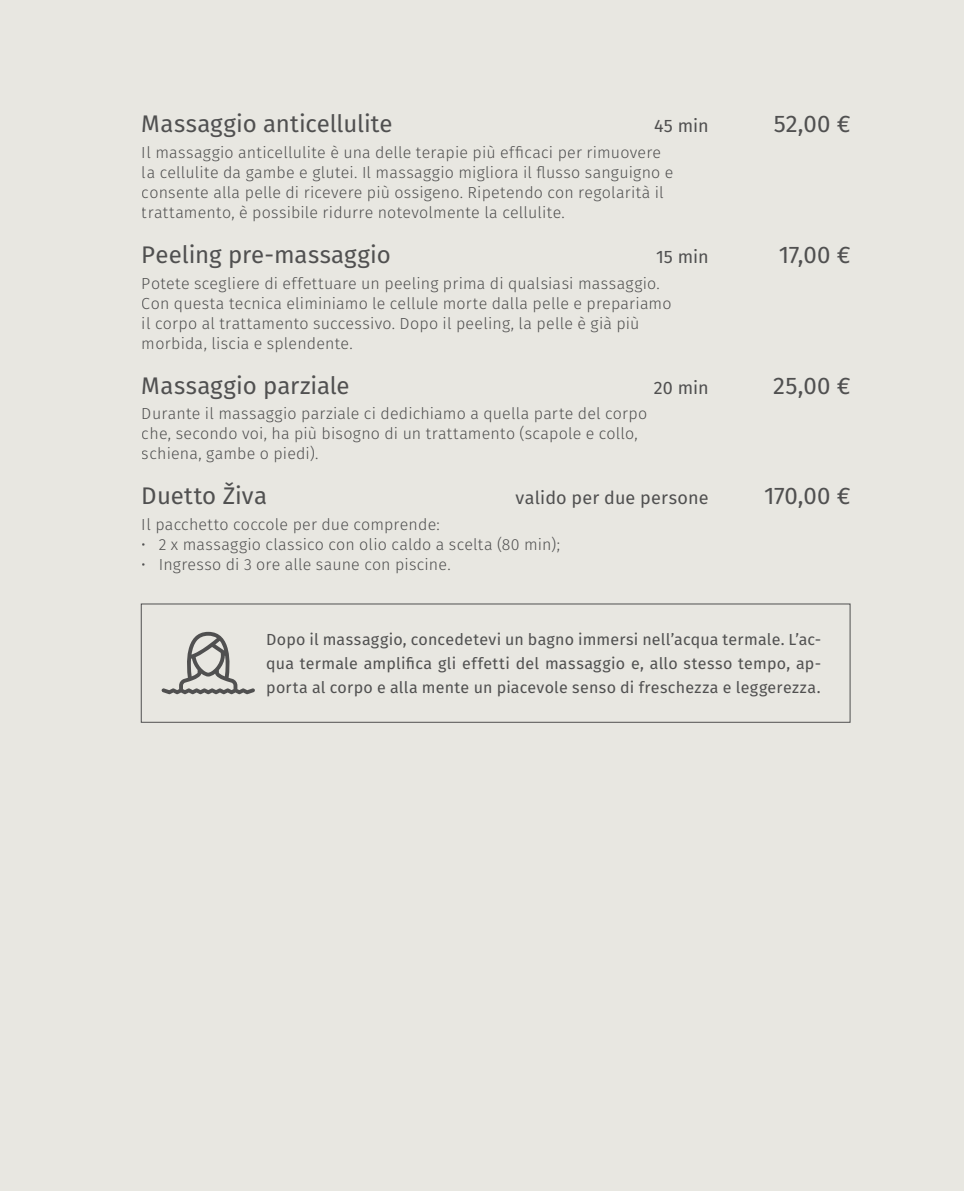
<style>
.page{position:relative;width:964px;height:1191px;background:#e8e7e1}
.page>*{position:absolute;margin:0;border:0;box-sizing:border-box;transform-origin:0 0}
.t1{font:24px "Fira Sans";color:#58595b}
.t2{font:18px "Fira Sans";letter-spacing:.005em;color:#58595b}
.t3{font:300 16px/20px "Fira Sans";letter-spacing:.01em;color:#58595b}
.t4{font:16px/24px "Fira Sans";letter-spacing:.015em;color:#58595b;text-align:justify}
</style>
<div class="page">
<div style="left:141px;top:603px;width:709px;height:120px;border:1px solid #58595b"></div>
<svg style="left:161px;top:632px;width:94px;height:62px"></svg>
<h1 class="t1" style="left:142px;top:107px;width:252px">Massaggio anticellulite</h1>
<p class="t2" style="left:654px;top:113px;width:56px">45 min</p>
<h1 class="t1" style="left:774px;top:107px;width:78px">52,00 €</h1>
<p class="t3" style="left:142px;top:143px;width:533px">Il massaggio anticellulite è una delle terapie più efficaci per rimuovere la cellulite da gambe e glutei. Il massaggio migliora il flusso sanguigno e consente alla pelle di ricevere più ossigeno. Ripetendo con regolarità il trattamento, è possibile ridurre notevolmente la cellulite.</p>
<h1 class="t1" style="left:142px;top:238px;width:250px">Peeling pre-massaggio</h1>
<p class="t2" style="left:656px;top:244px;width:54px">15 min</p>
<h1 class="t1" style="left:779px;top:238px;width:73px">17,00 €</h1>
<p class="t3" style="left:142px;top:274px;width:531px">Potete scegliere di effettuare un peeling prima di qualsiasi massaggio.<br>Con questa tecnica eliminiamo le cellule morte dalla pelle e prepariamo il corpo al trattamento successivo. Dopo il peeling, la pelle è già più morbida, liscia e splendente.</p>
<h1 class="t1" style="left:142px;top:368px;width:209px">Massaggio parziale</h1>
<p class="t2" style="left:654px;top:375px;width:56px">20 min</p>
<h1 class="t1" style="left:773px;top:368px;width:79px">25,00 €</h1>
<p class="t3" style="left:142px;top:405px;width:507px">Durante il massaggio parziale ci dedichiamo a quella parte del corpo che, secondo voi, ha più bisogno di un trattamento (scapole e collo, schiena, gambe o piedi).</p>
<h1 class="t1" style="left:142px;top:479px;width:127px">Duetto Živa</h1>
<p class="t2" style="left:516px;top:485px;width:195px">valido per due persone</p>
<h1 class="t1" style="left:764px;top:479px;width:88px">170,00 €</h1>
<p class="t3" style="left:142px;top:516px;width:300px">Il pacchetto coccole per due comprende:</p>
<p class="t3" style="left:142px;top:536px;width:420px">• 2 x massaggio classico con olio caldo a scelta (80 min);</p>
<p class="t3" style="left:142px;top:556px;width:310px">• Ingresso di 3 ore alle saune con piscine.</p>
<p class="t4" style="left:266px;top:629px;width:556px">Dopo il massaggio, concedetevi un bagno immersi nell’acqua termale. L’ac&shy;qua termale amplifica gli effetti del massaggio e, allo stesso tempo, ap&shy;porta al corpo e alla mente un piacevole senso di freschezza e leggerezza.</p>
</div>
